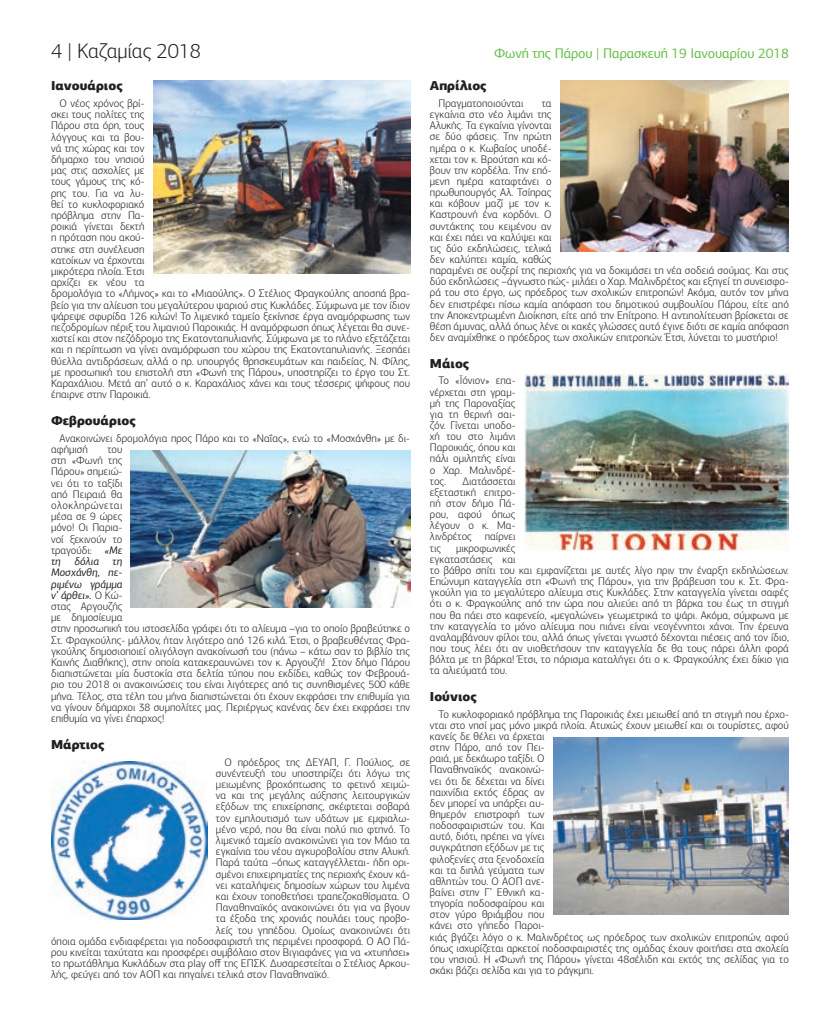
<style>
.page{position:relative;width:823px;height:1021px;background:#fff}
.page>*{position:absolute;margin:0;border:0;box-sizing:border-box;transform-origin:0 0}
.t1{font:300 21px "PF Agora Sans Pro";letter-spacing:-.01em;color:#231f20}
.t2{font:14px "PF Agora Sans Pro";letter-spacing:-.01em;color:#65bc47}
.t3{font:900 13px "PF Agora Sans Pro";color:#231f20}
.t4{font:300 11px/11.1px "PF Agora Sans Pro";color:#231f20}
.s1{font-weight:400;font-style:italic}
</style>
<div class="page">
<img style="left:560px;top:80px;width:228px;height:172px">
<img style="left:131px;top:451px;width:279px;height:157px">
<img style="left:553px;top:737px;width:235px;height:177px">
<img style="left:524px;top:374px;width:264px;height:177px">
<img style="left:51px;top:762px;width:156px;height:157px">
<img style="left:153px;top:80px;width:257px;height:193px">
<h1 class="t1" style="left:51px;top:39px;width:151px">4 | Καζαμίας 2018</h1>
<p class="t2" style="left:494px;top:45px;width:296px">Φωνή της Πάρου | Παρασκευή 19 Ιανουαρίου 2018</p>
<p class="t3" style="left:51px;top:77px;width:73px">Ιανουάριος</p>
<p class="t4" style="left:51px;top:98px;width:360px;text-indent:9px">Ο νέος χρόνος βρί-<br>σκει τους πολίτες της<br>Πάρου στα όρη, τους<br>λόγγους και τα βου-<br>νά της χώρας και τον<br>δήμαρχο του νησιού<br>μας στις ασχολίες με<br>τους γάμους της κό-<br>ρης του. Για να λυ-<br>θεί το κυκλοφοριακό<br>πρόβλημα στην Πα-<br>ροικιά γίνεται δεκτή<br>η πρόταση που ακού-<br>στηκε στη συνέλευση<br>κατοίκων να έρχονται<br>μικρότερα πλοία. Έτσι<br>αρχίζει εκ νέου τα<br>δρομολόγια το «Λήμνος» και το «Μιαούλης». Ο Στέλιος Φραγκούλης αποσπά βρα&shy;βείο για την αλίευση του μεγαλύτερου ψαριού στις Κυκλάδες. Σύμφωνα με τον ίδιον ψάρεψε σφυρίδα 126 κιλών! Το λιμενικό ταμείο ξεκίνησε έργα αναμόρφωσης των πεζοδρομίων πέριξ του λιμανιού Παροικιάς. Η αναμόρφωση όπως λέγεται θα συνε&shy;χιστεί και στον πεζόδρομο της Εκατονταπυλιανής. Σύμφωνα με το πλάνο εξετάζεται και η περίπτωση να γίνει αναμόρφωση του χώρου της Εκατονταπυλιανής. Ξεσπάει θύελλα αντιδράσεων, αλλά ο πρ. υπουργός θρησκευμάτων και παιδείας, Ν. Φίλης, με προσωπική του επιστολή στη «Φωνή της Πάρου», υποστηρίζει το έργο του Στ.<br>Καραχάλιου. Μετά απ’ αυτό ο κ. Καραχάλιος χάνει και τους τέσσερις ψήφους που έπαιρνε στην Παροικιά.</p>
<p class="t3" style="left:51px;top:412px;width:86px">Φεβρουάριος</p>
<p class="t4" style="left:51px;top:432px;width:360px;text-indent:9px">Ανακοινώνει δρομολόγια προς Πάρο και το «Ναΐας», ενώ το «Μοσχάνθη» με δι&shy;αφήμισή</p>
<p class="t3" style="left:429px;top:77px;width:58px">Απρίλιος</p>
<p class="t4" style="left:438px;top:98px;width:86px">Πραγματοποιούνται</p>
<p class="t4" style="left:429px;top:98px;width:360px;text-indent:112px">τα<br>εγκαίνια στο νέο λιμάνι της<br>Αλυκής. Τα εγκαίνια γίνονται<br>σε δύο φάσεις. Την πρώτη<br>ημέρα ο κ. Κωβαίος υποδέ-<br>χεται τον κ. Βρούτση και κό-<br>βουν την κορδέλα. Την επό-<br>μενη ημέρα καταφτάνει ο<br>πρωθυπουργός Αλ. Τσίπρας<br>και κόβουν μαζί με τον κ.<br>Καστρουνή ένα κορδόνι. Ο<br>συντάκτης του κειμένου αν<br>και έχει πάει να καλύψει και<br>τις δύο εκδηλώσεις, τελικά<br>δεν καλύπτει καμία, καθώς<br>παραμένει σε ουζερί της περιοχής για να δοκιμάσει τη νέα σοδειά σούμας. Και στις δύο εκδηλώσεις –άγνωστο πώς- μιλάει ο Χαρ. Μαλινδρέτος και εξηγεί τη συνεισφο&shy;ρά του στο έργο, ως πρόεδρος των σχολικών επιτροπών! Ακόμα, αυτόν τον μήνα δεν επιστρέφει πίσω καμία απόφαση του δημοτικού συμβουλίου Πάρου, είτε από την Αποκεντρωμένη Διοίκηση, είτε από την Επίτροπο. Η αντιπολίτευση βρίσκεται σε θέση άμυνας, αλλά όπως λένε οι κακές γλώσσες αυτό έγινε διότι σε καμία απόφαση δεν αναμίχθηκε ο πρόεδρος των σχολικών επιτροπών. Έτσι, λύνεται το μυστήριο!</p>
<p class="t3" style="left:429px;top:354px;width:41px">Μάιος</p>
<p class="t4" style="left:429px;top:375px;width:87px;text-align:justify;text-indent:9px">Το «Ϊόνιον» επα&shy;νέρχεται στη γραμ&shy;μή της Παροναξίας για τη θερινή σαι&shy;ζόν. Γίνεται υποδο&shy;χή του στο λιμάνι Παροικιάς, όπου και πάλι ομιλητής είναι ο Χαρ. Μαλινδρέ&shy;τος.</p>
<p class="t4" style="left:51px;top:444px;width:360px;text-indent:56px">του<br>στη «Φωνή της<br>Πάρου» σημειώ-<br>νει ότι το ταξίδι<br>από Πειραιά θα<br>ολοκληρώνεται<br>μέσα σε 9 ώρες<br>μόνο! Οι Παρια-<br>νοί ξεκινούν το<br>τραγούδι: <span class="s1">«Με<br>τη δόλια τη<br>Μοσχάνθη, πε-<br>ριμένω γράμμα<br>ν’ άρθει».</span> Ο Κώ-<br>στας Αργουζής<br>με δημοσίευμα<br>στην προσωπική του ιστοσελίδα γράφει ότι το αλίευμα –για το οποίο βραβεύτηκε ο Στ. Φραγκούλης- μάλλον, ήταν λιγότερο από 126 κιλά. Έτσι, ο βραβευθέντας Φρα&shy;γκούλης δημοσιοποιεί ολιγόλογη ανακοίνωσή του (πάνω – κάτω σαν το βιβλίο της Καινής Διαθήκης), στην οποία κατακεραυνώνει τον κ. Αργουζή! Στον δήμο Πάρου διαπιστώνεται μία δυστοκία στα δελτία τύπου που εκδίδει, καθώς τον Φεβρουά&shy;ριο του 2018 οι ανακοινώσεις του είναι λιγότερες από τις συνηθισμένες 500 κάθε μήνα. Τέλος, στα τέλη του μήνα διαπιστώνεται ότι έχουν εκφράσει την επιθυμία για να γίνουν δήμαρχοι 38 συμπολίτες μας. Περιέργως κανένας δεν έχει εκφράσει την επιθυμία να γίνει έπαρχος!</p>
<p class="t3" style="left:51px;top:735px;width:55px">Μάρτιος</p>
<p class="t4" style="left:224px;top:756px;width:187px">Ο πρόεδρος της ΔΕΥΑΠ, Γ. Πούλιος, σε</p>
<p class="t4" style="left:216px;top:767px;width:195px">συνέντευξή του υποστηρίζει ότι λόγω της</p>
<p class="t4" style="left:216px;top:778px;width:195px">μειωμένης βροχόπτωσης το φετινό χειμώ-</p>
<p class="t4" style="left:216px;top:790px;width:195px">να και της μεγάλης αύξησης λειτουργικών</p>
<p class="t4" style="left:216px;top:801px;width:195px">εξόδων της επιχείρησης, σκέφτεται σοβαρά</p>
<p class="t4" style="left:216px;top:812px;width:195px">τον εμπλουτισμό των υδάτων με εμφιαλω-</p>
<p class="t4" style="left:216px;top:823px;width:195px">μένο νερό, που θα είναι πολύ πιο φτηνό. Το</p>
<p class="t4" style="left:216px;top:834px;width:195px">λιμενικό ταμείο ανακοινώνει για τον Μάιο τα</p>
<p class="t4" style="left:216px;top:846px;width:195px">εγκαίνια του νέου αγκυροβολίου στην Αλυκή.</p>
<p class="t4" style="left:216px;top:857px;width:195px">Παρά ταύτα –όπως καταγγέλλεται- ήδη ορι-</p>
<p class="t4" style="left:216px;top:868px;width:195px">σμένοι επιχειρηματίες της περιοχής έχουν κά-</p>
<p class="t4" style="left:216px;top:879px;width:195px">νει καταλήψεις δημοσίων χώρων του λιμένα</p>
<p class="t4" style="left:216px;top:890px;width:195px">και έχουν τοποθετήσει τραπεζοκαθίσματα. Ο</p>
<p class="t4" style="left:216px;top:901px;width:195px">Παναθηναϊκός ανακοινώνει ότι για να βγουν</p>
<p class="t4" style="left:216px;top:913px;width:195px">τα έξοδα της χρονιάς πουλάει τους προβο-</p>
<p class="t4" style="left:216px;top:924px;width:195px">λείς του γηπέδου. Ομοίως ανακοινώνει ότι</p>
<p class="t4" style="left:51px;top:935px;width:360px">όποια ομάδα ενδιαφέρεται για ποδοσφαιριστή της περιμένει προσφορά. Ο ΑΟ Πά-</p>
<p class="t4" style="left:51px;top:946px;width:360px">ρου κινείται ταχύτατα και προσφέρει συμβόλαιο στον Βιγιαφάνες για να «χτυπήσει»</p>
<p class="t4" style="left:51px;top:957px;width:360px">το πρωτάθλημα Κυκλάδων στα play off της ΕΠΣΚ. Δυσαρεστείται ο Στέλιος Αρκου-</p>
<p class="t4" style="left:51px;top:969px;width:279px">λής, φεύγει από τον ΑΟΠ και πηγαίνει τελικά στον Παναθηναϊκό.</p>
<p class="t4" style="left:429px;top:475px;width:87px;text-align:justify;text-indent:33px">Διατάσσεται εξεταστική επιτρο&shy;πή στον δήμο Πά&shy;ρου, αφού όπως λέγουν ο κ. Μα&shy;λινδρέτος παίρνει τις</p>
<p class="t4" style="left:429px;top:542px;width:360px;text-indent:26px">μικροφωνικές<br>εγκαταστάσεις και<br>το βάθρο σπίτι του και εμφανίζεται με αυτές λίγο πριν την έναρξη εκδηλώσεων.<br>Επώνυμη καταγγελία στη «Φωνή της Πάρου», για την βράβευση του κ. Στ. Φρα&shy;γκούλη για το μεγαλύτερο αλίευμα στις Κυκλάδες. Στην καταγγελία γίνεται σαφές ότι ο κ. Φραγκούλης από την ώρα που αλιεύει από τη βάρκα του έως τη στιγμή που θα πάει στο καφενείο, «μεγαλώνει» γεωμετρικά το ψάρι. Ακόμα, σύμφωνα με την καταγγελία το μόνο αλίευμα που πιάνει είναι νεογέννητοι χάνοι. Την έρευνα αναλαμβάνουν φίλοι του, αλλά όπως γίνεται γνωστό δέχονται πιέσεις από τον ίδιο, που τους λέει ότι αν υιοθετήσουν την καταγγελία δε θα τους πάρει άλλη φορά βόλτα με τη βάρκα! Έτσι, το πόρισμα καταλήγει ότι ο κ. Φραγκούλης έχει δίκιο για τα αλιεύματά του.</p>
<p class="t3" style="left:429px;top:687px;width:48px">Ιούνιος</p>
<p class="t4" style="left:429px;top:708px;width:360px;text-indent:9px">Το κυκλοφοριακό πρόβλημα της Παροικιάς έχει μειωθεί από τη στιγμή που έρχο&shy;νται στο νησί μας μόνο μικρά πλοία. Ατυχώς έχουν μειωθεί και οι τουρίστες, αφού κανείς δε θέλει να έρχεται<br>στην Πάρο, από τον Πει-<br>ραιά, με δεκάωρο ταξίδι. Ο<br>Παναθηναϊκός ανακοινώ-<br>νει ότι δε δέχεται να δίνει<br>παιχνίδια εκτός έδρας αν<br>δεν μπορεί να υπάρξει αυ-<br>θημερόν επιστροφή των<br>ποδοσφαιριστών του. Και<br>αυτό, διότι, πρέπει να γίνει<br>συγκράτηση εξόδων με τις<br>φιλοξενίες στα ξενοδοχεία<br>και τα διπλά γεύματα των<br>αθλητών του. Ο ΑΟΠ ανε-<br>βαίνει στην Γ’ Εθνική κα-<br>τηγορία ποδοσφαίρου και<br>στον γύρο θριάμβου που<br>κάνει στο γήπεδο Παροι-<br>κιάς βγάζει λόγο ο κ. Μαλινδρέτος ως πρόεδρος των σχολικών επιτροπών, αφού όπως ισχυρίζεται αρκετοί ποδοσφαιριστές της ομάδας έχουν φοιτήσει στα σχολεία του νησιού. Η «Φωνή της Πάρου» γίνεται 48σέλιδη και εκτός της σελίδας για το σκάκι βάζει σελίδα και για το ράγκμπι.</p>
</div>
